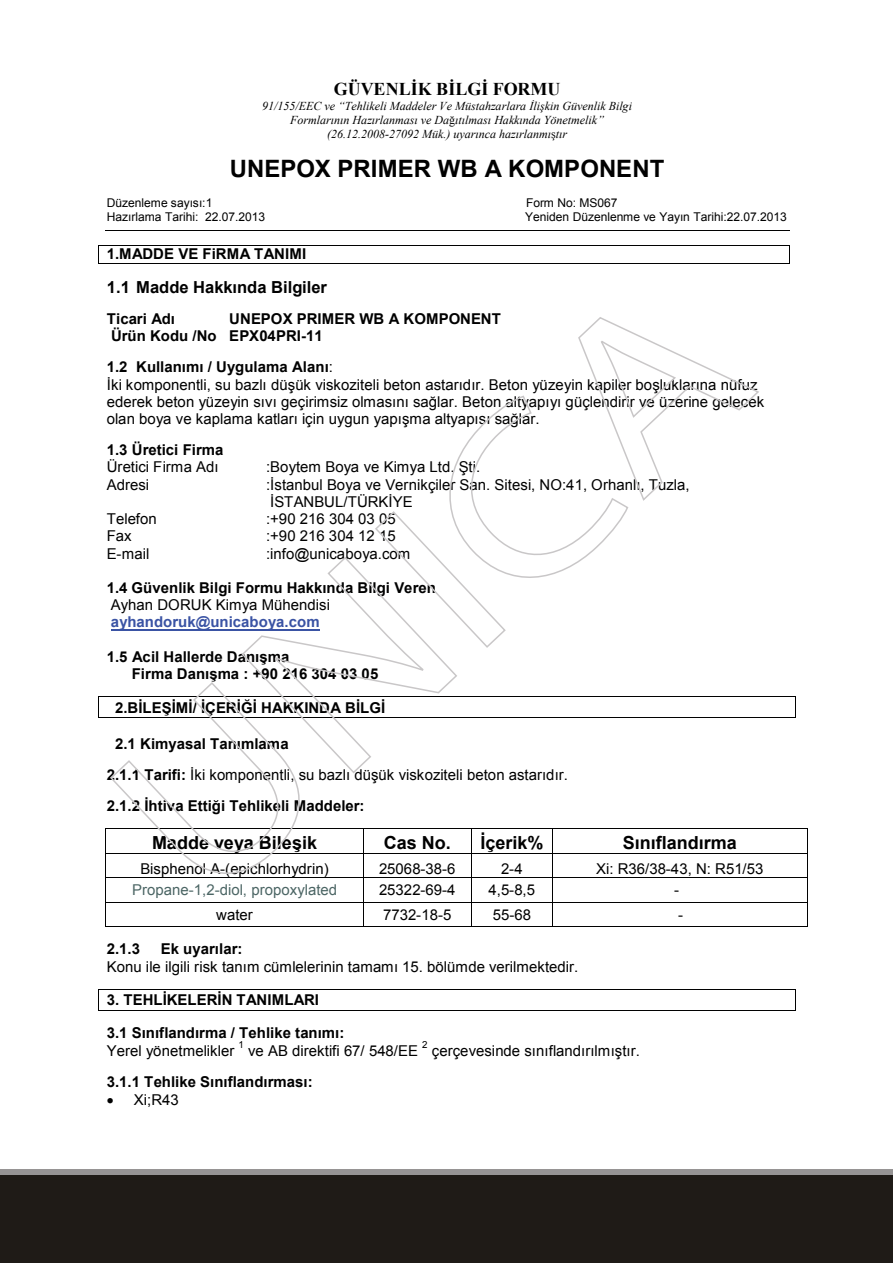
<style>
.page{position:relative;width:893px;height:1263px;background:#fff}
.page>*{position:absolute;margin:0;border:0;box-sizing:border-box;transform-origin:0 0}
.t1{font:700 24px "Arial";color:#010101}
.t2{font:700 18px "Arial";color:#010101}
.t3{font:700 18px "Times New Roman";color:#010101}
.t4{font:700 16.5px "Arial";color:#010101}
.t5{font:15px/17.4px "Arial";color:#010101}
.t6{font:700 15px/17.2px "Arial";color:#010101}
.t7{font:15px "Arial";color:#4b6564}
.t8{font:italic 12px/13.8px "Times New Roman";color:#010101;text-align:center}
.t9{font:12px "Arial";letter-spacing:-.005em;color:#010101}
.t10{font:9.75px "Arial";color:#010101}
.s1{font-style:normal}
.s2{font-weight:700}
.s3{font-weight:400}
.s4{color:#3a53a4}
</style>
<div class="page">
<hr style="left:105px;top:230px;width:684px;height:1px;background:#010101">
<hr style="left:99px;top:245px;width:690px;height:1px;background:#010101">
<svg style="left:98px;top:245px;width:1px;height:19px"></svg>
<hr style="left:99px;top:263px;width:690px;height:1px;background:#010101">
<svg style="left:789px;top:245px;width:1px;height:19px"></svg>
<hr style="left:111px;top:629px;width:209px;height:2px;background:#3a53a4">
<hr style="left:99px;top:696px;width:696px;height:1px;background:#010101">
<hr style="left:99px;top:717px;width:696px;height:1px;background:#010101">
<svg style="left:98px;top:696px;width:1px;height:22px"></svg>
<svg style="left:795px;top:696px;width:1px;height:22px"></svg>
<hr style="left:106px;top:829px;width:257px;height:1px;background:#010101">
<hr style="left:364px;top:829px;width:107px;height:1px;background:#010101">
<hr style="left:472px;top:829px;width:80px;height:1px;background:#010101">
<hr style="left:553px;top:829px;width:254px;height:1px;background:#010101">
<hr style="left:106px;top:853px;width:257px;height:1px;background:#010101">
<hr style="left:364px;top:853px;width:107px;height:1px;background:#010101">
<hr style="left:472px;top:853px;width:80px;height:1px;background:#010101">
<hr style="left:553px;top:853px;width:254px;height:1px;background:#010101">
<hr style="left:106px;top:877px;width:257px;height:1px;background:#010101">
<hr style="left:364px;top:877px;width:107px;height:1px;background:#010101">
<hr style="left:472px;top:877px;width:80px;height:1px;background:#010101">
<hr style="left:553px;top:877px;width:254px;height:1px;background:#010101">
<hr style="left:106px;top:902px;width:257px;height:1px;background:#010101">
<hr style="left:364px;top:902px;width:107px;height:1px;background:#010101">
<hr style="left:472px;top:902px;width:80px;height:1px;background:#010101">
<hr style="left:553px;top:902px;width:254px;height:1px;background:#010101">
<hr style="left:106px;top:926px;width:257px;height:1px;background:#010101">
<svg style="left:363px;top:829px;width:1px;height:98px"></svg>
<hr style="left:364px;top:926px;width:107px;height:1px;background:#010101">
<svg style="left:471px;top:829px;width:1px;height:98px"></svg>
<hr style="left:472px;top:926px;width:80px;height:1px;background:#010101">
<svg style="left:552px;top:829px;width:1px;height:98px"></svg>
<hr style="left:553px;top:926px;width:254px;height:1px;background:#010101">
<svg style="left:807px;top:829px;width:1px;height:98px"></svg>
<hr style="left:99px;top:989px;width:696px;height:1px;background:#010101">
<hr style="left:99px;top:1010px;width:696px;height:1px;background:#010101">
<svg style="left:98px;top:989px;width:1px;height:22px"></svg>
<svg style="left:795px;top:989px;width:1px;height:22px"></svg>
<div style="left:0;top:1169px;width:893px;height:94px;background:#969494"></div>
<div style="left:0;top:1175px;width:893px;height:88px;background:#1f1b17"></div>
<svg style="left:106px;top:682px;width:205px;height:192px"></svg>
<svg style="left:240px;top:557px;width:217px;height:217px"></svg>
<svg style="left:374px;top:317px;width:385px;height:332px"></svg>
<p class="t3" style="left:334px;top:76px;width:228px">GÜVENLİK BİLGİ FORMU</p>
<p class="t8" style="left:262px;top:99px;width:372px">91/155/EEC ve “Tehlikeli Maddeler Ve Müstahzarlara İlişkin Güvenlik Bilgi<br>Formlarının Hazırlanması ve Da<span class="s1">ğ</span>ıtılması Hakkında Yönetmelik” (26.12.2008-27092 Mük.) uyarınca hazırlanmı<span class="s1">ş</span>tır</p>
<p class="t1" style="left:230px;top:151px;width:436px">UNEPOX PRIMER WB A KOMPONENT</p>
<p class="t9" style="left:107px;top:194px;width:107px">Düzenleme sayısı:1</p>
<p class="t9" style="left:526px;top:194px;width:93px">Form No: MS067</p>
<p class="t9" style="left:107px;top:208px;width:160px">Hazırlama Tarihi: 22.07.2013</p>
<p class="t9" style="left:525px;top:208px;width:263px">Yeniden Düzenlenme ve Yayın Tarihi:22.07.2013</p>
<p class="t6" style="left:107px;top:245px;width:201px">1.MADDE VE FiRMA TANIMI</p>
<p class="t4" style="left:107px;top:275px;width:222px">1.1 Madde Hakkında Bilgiler</p>
<p class="t6" style="left:107px;top:310px;width:70px">Ticari Adı</p>
<p class="t6" style="left:111px;top:310px;width:391px;text-indent:118px">UNEPOX PRIMER WB A KOMPONENT<br>Ürün Kodu /No EPX04PRI-11</p>
<p class="t5" style="left:107px;top:358px;width:659px"><span class="s2">1.2 Kullanımı / Uygulama Alanı</span>:<br>İki komponentli, su bazlı düşük viskoziteli beton astarıdır. Beton yüzeyin kapiler boşluklarına nüfuz ederek beton yüzeyin sıvı geçirimsiz olmasını sağlar. Beton altyapıyı güçlendirir ve üzerine gelecek olan boya ve kaplama katları için uygun yapışma altyapısı sağlar.</p>
<p class="t6" style="left:107px;top:441px;width:118px">1.3 Üretici Firma<br><span class="s3">Üretici Firma Adı</span></p>
<p class="t5" style="left:266px;top:458px;width:216px">:Boytem Boya ve Kimya Ltd. Şti.</p>
<p class="t5" style="left:107px;top:476px;width:44px">Adresi</p>
<p class="t5" style="left:266px;top:476px;width:425px">:İstanbul Boya ve Vernikçiler San. Sitesi, NO:41, Orhanlı, Tuzla,<br>İSTANBUL/TÜRKİYE</p>
<p class="t5" style="left:107px;top:510px;width:52px">Telefon</p>
<p class="t5" style="left:266px;top:510px;width:131px">:+90 216 304 03 05</p>
<p class="t5" style="left:107px;top:527px;width:26px">Fax</p>
<p class="t5" style="left:266px;top:527px;width:131px">:+90 216 304 12 15</p>
<p class="t5" style="left:107px;top:544px;width:44px">E-mail</p>
<p class="t5" style="left:266px;top:544px;width:146px">:info@unicaboya.com</p>
<p class="t6" style="left:107px;top:579px;width:331px">1.4 Güvenlik Bilgi Formu Hakkında Bilgi Veren<br><span class="s3">Ayhan DORUK Kimya Mühendisi </span><span class="s4">ayhandoruk@unicaboya.com</span></p>
<p class="t6" style="left:132px;top:648px;width:248px;text-indent:-25px">1.5 Acil Hallerde Danışma<br>Firma Danışma : +90 216 304 03 05</p>
<p class="t6" style="left:115px;top:699px;width:272px">2.BİLEŞİMİ/ İÇERİĞİ HAKKINDA BİLGİ</p>
<p class="t6" style="left:107px;top:729px;width:463px;line-height:31px;text-indent:8px">2.1 Kimyasal Tanımlama<br>2.1.1 Tarifi: <span class="s3">İki komponentli, su bazlı düşük viskoziteli beton astarıdır.<br></span>2.1.2 İhtiva Ettiği Tehlikeli Maddeler:</p>
<p class="t2" style="left:152px;top:830px;width:167px">Madde veya Bileşik</p>
<p class="t2" style="left:384px;top:830px;width:69px">Cas No.</p>
<p class="t2" style="left:480px;top:830px;width:65px">İçerik%</p>
<p class="t2" style="left:623px;top:830px;width:116px">Sınıflandırma</p>
<p class="t5" style="left:140px;top:860px;width:190px">Bisphenol A-(epichlorhydrin)</p>
<p class="t5" style="left:379px;top:860px;width:78px">25068-38-6</p>
<p class="t5" style="left:501px;top:860px;width:23px">2-4</p>
<p class="t5" style="left:596px;top:860px;width:169px">Xi: R36/38-43, N: R51/53</p>
<p class="t7" style="left:132px;top:879px;width:206px">Propane-1,2-diol, propoxylated</p>
<p class="t5" style="left:379px;top:881px;width:78px">25322-69-4</p>
<p class="t5" style="left:489px;top:881px;width:48px">4,5-8,5</p>
<p class="t5" style="left:674px;top:881px;width:6px">-</p>
<p class="t5" style="left:216px;top:905px;width:38px">water</p>
<p class="t5" style="left:383px;top:905px;width:70px">7732-18-5</p>
<p class="t5" style="left:493px;top:905px;width:40px">55-68</p>
<p class="t5" style="left:678px;top:905px;width:6px">-</p>
<p class="t6" style="left:107px;top:941px;width:35px">2.1.3</p>
<p class="t5" style="left:107px;top:940px;width:473px;text-indent:54px"><span class="s2">Ek uyarılar:<br></span>Konu ile ilgili risk tanım cümlelerinin tamamı 15. bölümde verilmektedir.</p>
<p class="t6" style="left:107px;top:991px;width:214px">3. TEHLİKELERİN TANIMLARI</p>
<p class="t6" style="left:107px;top:1024px;width:239px">3.1 Sınıflandırma / Tehlike tanımı:<br><span class="s3">Yerel yönetmelikler</span></p>
<p class="t10" style="left:239px;top:1038px;width:7px">1</p>
<p class="t10" style="left:422px;top:1038px;width:7px">2</p>
<p class="t5" style="left:248px;top:1042px;width:172px">ve AB direktifi 67/ 548/EE</p>
<p class="t5" style="left:432px;top:1042px;width:210px">çerçevesinde sınıflandırılmıştır.</p>
<p class="t6" style="left:107px;top:1073px;width:207px">3.1.1 Tehlike Sınıflandırması:</p>
<p class="t5" style="left:107px;top:1091px;width:73px">• Xi;R43</p>
</div>
